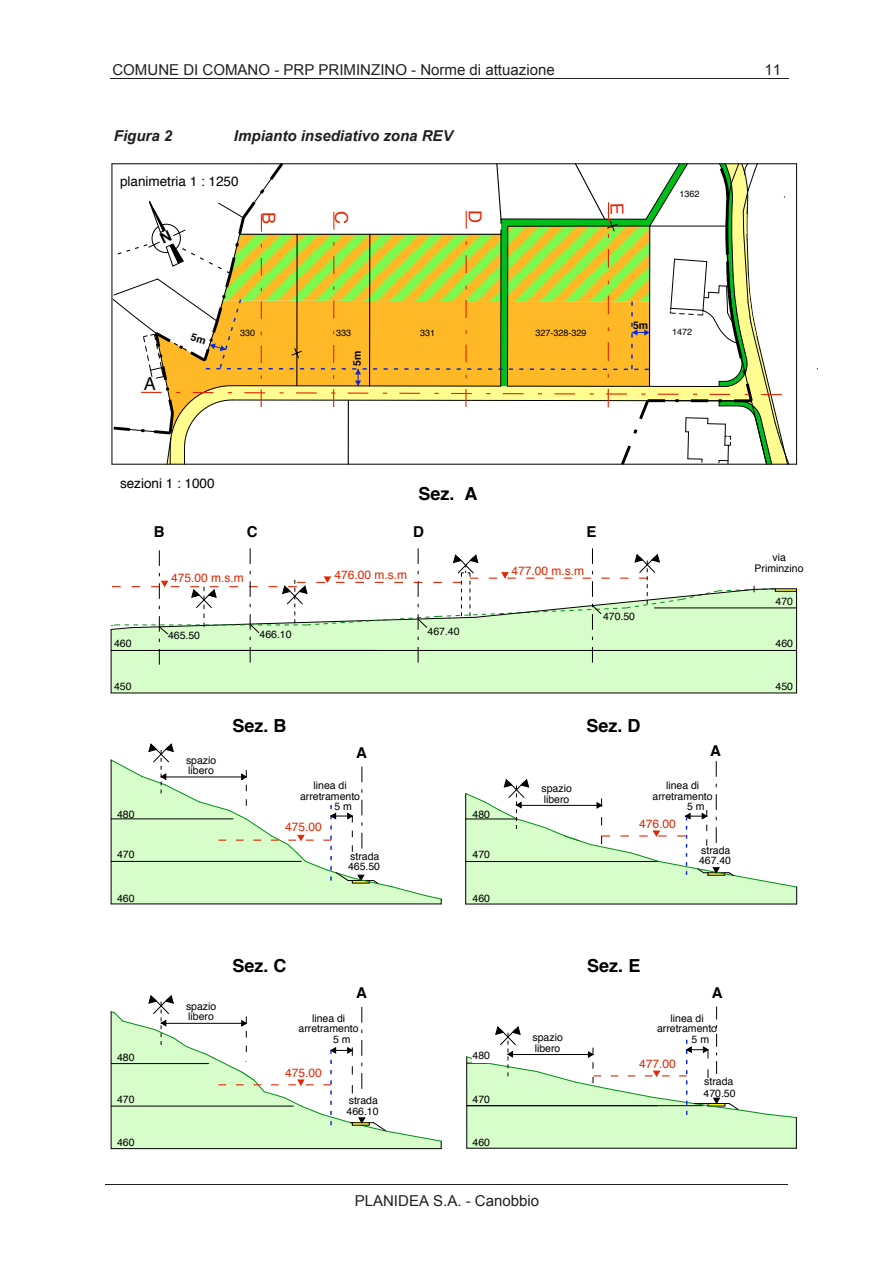
<style>
.page{position:relative;width:893px;height:1263px;background:#fff}
.page>*{position:absolute;margin:0;border:0;box-sizing:border-box;transform-origin:0 0}
.t1{font:700 18px "Times";color:#000}
.t2{font:700 18px "Helvetica";color:#000}
.t3{font:18px "Helvetica";color:#e52400}
.t4{font:18px "Helvetica";color:#000}
.t5{font:15px "Arial";color:#231f20}
.t6{font:italic 700 15px "Arial";color:#231f20}
.t7{font:700 15px "Helvetica";color:#000}
.t8{font:13.5px "Helvetica";color:#000}
.t9{font:12px "Helvetica";color:#e52400}
.t10{font:10.5px/10.5px "Helvetica";color:#000}
.t11{font:700 10.5px "Helvetica";color:#000}
.t12{font:9px "Helvetica";color:#000}
</style>
<div class="page">
<hr style="left:110px;top:78px;width:678px;height:1px;background:#231f20">
<hr style="left:106px;top:1185px;width:682px;height:1px;background:#231f20">
<hr style="left:111px;top:1148px;width:330px;height:1px;background:#000">
<hr style="left:466px;top:904px;width:331px;height:1px;background:#000">
<hr style="left:467px;top:1148px;width:329px;height:1px;background:#000">
<div style="left:112px;top:591px;width:684px;height:101px;background:#d7fdca"></div>
<hr style="left:111px;top:650px;width:686px;height:1px;background:#000">
<hr style="left:654px;top:608px;width:143px;height:1px;background:#000">
<hr style="left:111px;top:692px;width:686px;height:1px;background:#000">
<hr style="left:796px;top:591px;width:1px;height:102px;background:#000">
<hr style="left:111px;top:629px;width:1px;height:64px;background:#000">
<hr style="left:112px;top:464px;width:685px;height:1px;background:#000">
<hr style="left:796px;top:164px;width:1px;height:300px;background:#000">
<hr style="left:112px;top:163px;width:685px;height:1px;background:#000">
<svg style="left:716px;top:1006px;width:1px;height:13px"></svg>
<svg style="left:110px;top:743px;width:332px;height:161px"></svg>
<svg style="left:111px;top:995px;width:331px;height:153px"></svg>
<svg style="left:466px;top:1025px;width:331px;height:123px"></svg>
<svg style="left:465px;top:761px;width:332px;height:143px"></svg>
<svg style="left:110px;top:548px;width:666px;height:116px"></svg>
<svg style="left:111px;top:163px;width:678px;height:302px"></svg>
<p class="t5" style="left:112px;top:60px;width:444px">COMUNE DI COMANO - PRP PRIMINZINO - Norme di attuazione</p>
<p class="t5" style="left:764px;top:60px;width:18px">11</p>
<p class="t1" style="left:105px;top:130px;width:52px">Fig. 2z</p>
<p class="t1" style="left:183px;top:130px;width:243px">Impianto insediativo zona REV</p>
<p class="t6" style="left:114px;top:126px;width:60px">Figura 2</p>
<p class="t6" style="left:234px;top:126px;width:220px">Impianto insediativo zona REV</p>
<p class="t8" style="left:120px;top:176px;width:120px">planimetria 1 : 1250</p>
<p class="t3" style="left:276px;top:212px;width:14px;rotate:90deg">B</p>
<p class="t3" style="left:349px;top:211px;width:14px;rotate:90deg">C</p>
<p class="t3" style="left:482px;top:210px;width:15px;rotate:90deg">D</p>
<p class="t12" style="left:679px;top:190px;width:22px">1362</p>
<p class="t12" style="left:240px;top:330px;width:17px">330</p>
<p class="t12" style="left:336px;top:330px;width:17px">333</p>
<p class="t12" style="left:420px;top:330px;width:17px">331</p>
<p class="t12" style="left:672px;top:328px;width:22px">1472</p>
<p class="t12" style="left:535px;top:330px;width:53px">327-328-329</p>
<p class="t4" style="left:144px;top:377px;width:14px">A</p>
<p class="t8" style="left:120px;top:478px;width:96px">sezioni 1 : 1000</p>
<p class="t11" style="left:353px;top:366px;width:17px;rotate:-90deg">5m</p>
<p class="t2" style="left:419px;top:486px;width:61px">Sez. A</p>
<p class="t10" style="left:114px;top:639px;width:19px">460</p>
<p class="t10" style="left:114px;top:682px;width:19px">450</p>
<p class="t10" style="left:117px;top:810px;width:19px">480</p>
<p class="t10" style="left:117px;top:850px;width:19px">470</p>
<p class="t10" style="left:117px;top:894px;width:19px">460</p>
<p class="t7" style="left:154px;top:526px;width:12px">B</p>
<p class="t7" style="left:247px;top:526px;width:12px">C</p>
<p class="t7" style="left:413px;top:526px;width:12px">D</p>
<p class="t7" style="left:586px;top:526px;width:12px">E</p>
<p class="t9" style="left:171px;top:573px;width:74px">475.00 m.s.m</p>
<p class="t9" style="left:334px;top:570px;width:74px">476.00 m.s.m</p>
<p class="t10" style="left:168px;top:631px;width:34px">465.50</p>
<p class="t10" style="left:259px;top:630px;width:34px">466.10</p>
<p class="t10" style="left:427px;top:627px;width:34px">467.40</p>
<p class="t9" style="left:511px;top:566px;width:74px">477.00 m.s.m</p>
<p class="t10" style="left:603px;top:612px;width:34px">470.50</p>
<p class="t10" style="left:186px;top:756px;width:32px">spazio libero</p>
<p class="t2" style="left:232px;top:719px;width:56px">Sez. B</p>
<p class="t7" style="left:356px;top:747px;width:12px">A</p>
<p class="t10" style="left:313px;top:781px;width:35px">linea di</p>
<p class="t10" style="left:300px;top:792px;width:62px">arretramento</p>
<p class="t10" style="left:335px;top:802px;width:19px">5 m</p>
<p class="t9" style="left:285px;top:822px;width:38px">475.00</p>
<p class="t10" style="left:348px;top:852px;width:34px">strada<br>465.50</p>
<p class="t10" style="left:472px;top:810px;width:19px">480</p>
<p class="t10" style="left:472px;top:850px;width:19px">470</p>
<p class="t10" style="left:472px;top:894px;width:19px">460</p>
<p class="t10" style="left:541px;top:784px;width:32px">spazio libero</p>
<p class="t2" style="left:586px;top:719px;width:56px">Sez. D</p>
<p class="t7" style="left:710px;top:745px;width:12px">A</p>
<p class="t10" style="left:666px;top:781px;width:35px">linea di</p>
<p class="t10" style="left:652px;top:792px;width:62px">arretramento</p>
<p class="t10" style="left:687px;top:802px;width:19px">5 m</p>
<p class="t9" style="left:639px;top:819px;width:38px">476.00</p>
<p class="t10" style="left:701px;top:846px;width:31px">strada</p>
<p class="t10" style="left:699px;top:856px;width:34px">467.40</p>
<p class="t10" style="left:754px;top:553px;width:51px;text-align:center">via<br>Priminzino</p>
<p class="t10" style="left:775px;top:597px;width:19px">470</p>
<p class="t10" style="left:775px;top:639px;width:19px">460</p>
<p class="t10" style="left:775px;top:682px;width:19px">450</p>
<p class="t10" style="left:117px;top:1053px;width:19px">480</p>
<p class="t10" style="left:117px;top:1095px;width:19px">470</p>
<p class="t10" style="left:117px;top:1138px;width:19px">460</p>
<p class="t10" style="left:186px;top:1002px;width:32px">spazio libero</p>
<p class="t2" style="left:232px;top:959px;width:56px">Sez. C</p>
<p class="t7" style="left:356px;top:987px;width:12px">A</p>
<p class="t10" style="left:312px;top:1014px;width:35px">linea di</p>
<p class="t10" style="left:298px;top:1024px;width:62px">arretramento</p>
<p class="t10" style="left:333px;top:1035px;width:19px">5 m</p>
<p class="t9" style="left:285px;top:1068px;width:38px">475.00</p>
<p class="t10" style="left:349px;top:1096px;width:31px">strada</p>
<p class="t10" style="left:346px;top:1107px;width:34px">466.10</p>
<p class="t10" style="left:472px;top:1051px;width:19px">480</p>
<p class="t10" style="left:472px;top:1095px;width:19px">470</p>
<p class="t10" style="left:472px;top:1138px;width:19px">460</p>
<p class="t10" style="left:532px;top:1033px;width:32px">spazio libero</p>
<p class="t5" style="left:355px;top:1191px;width:186px">PLANIDEA S.A. - Canobbio</p>
<p class="t2" style="left:587px;top:959px;width:55px">Sez. E</p>
<p class="t7" style="left:712px;top:987px;width:12px">A</p>
<p class="t10" style="left:670px;top:1014px;width:35px">linea di</p>
<p class="t10" style="left:657px;top:1024px;width:62px">arretramento</p>
<p class="t10" style="left:692px;top:1035px;width:19px">5 m</p>
<p class="t9" style="left:639px;top:1059px;width:38px">477.00</p>
<p class="t10" style="left:704px;top:1077px;width:31px">strada</p>
<p class="t10" style="left:703px;top:1089px;width:34px">470.50</p>
</div>
